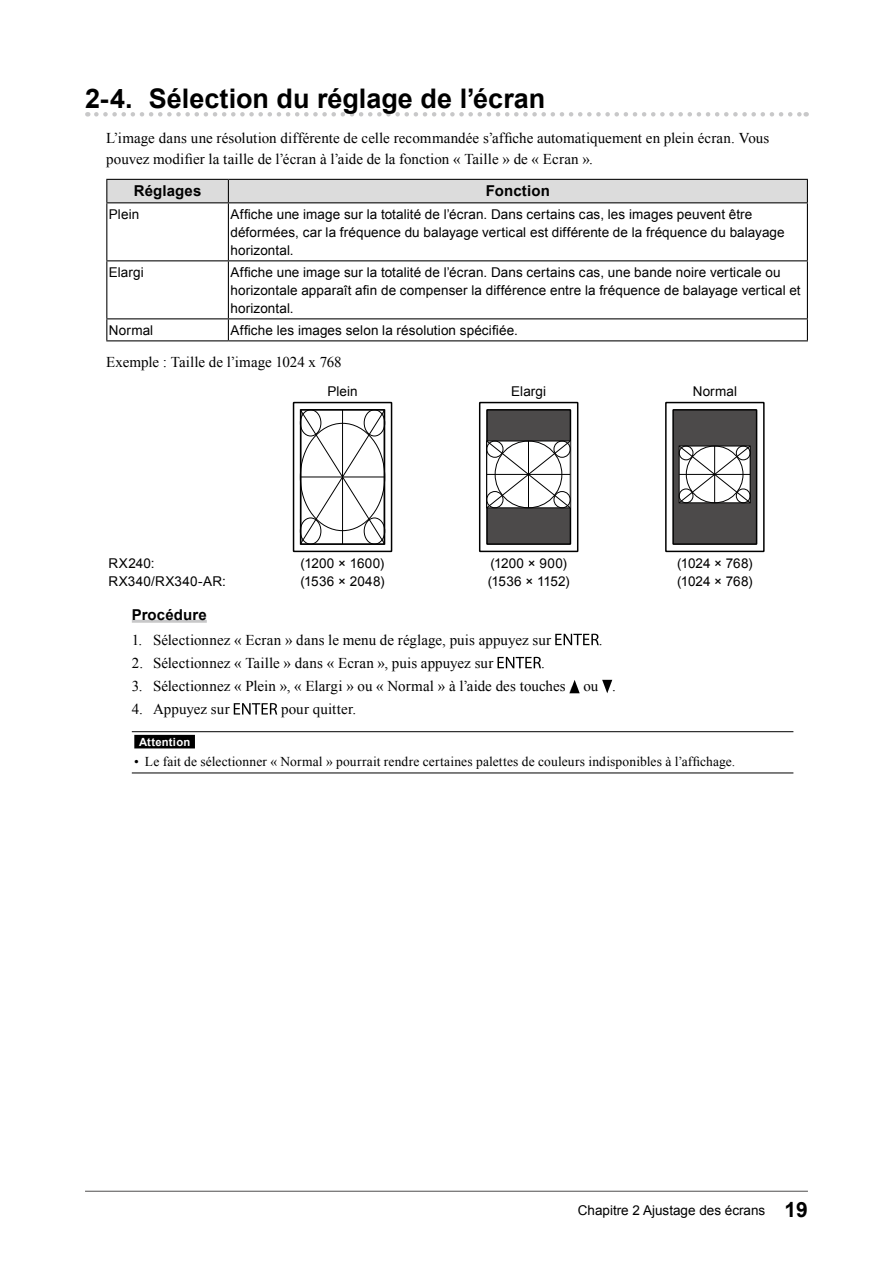
<style>
.page{position:relative;width:893px;height:1263px;background:#fff}
.page>*{position:absolute;margin:0;border:0;box-sizing:border-box;transform-origin:0 0}
.t1{font:700 27px "Arial";color:#000}
.t2{font:15px/21px "Times New Roman";letter-spacing:.005em;color:#000}
.t3{font:700 15px "Arial";letter-spacing:.01em;color:#000}
.t4{font:13.5px/18px "Arial";letter-spacing:.005em;color:#000}
.t5{font:13.5px "Times New Roman";letter-spacing:.01em;color:#000}
.t6{font:13.5px "Arial";letter-spacing:-.02em;color:#000}
.t7{font:700 11.25px "Arial";letter-spacing:.02em;color:#fff}
.s1{font-weight:700;font-size:21px}
</style>
<div class="page">
<hr style="left:85px;top:1191px;width:723px;height:1px;background:#595858">
<svg style="left:96px;top:112px;width:711px;height:5px"></svg>
<hr style="left:132px;top:620px;width:75px;height:3px;background:#c8c8c9">
<div style="left:106px;top:179px;width:702px;height:23px;background:#dcdcdc"></div>
<hr style="left:106px;top:202px;width:122px;height:1px;background:#000">
<hr style="left:106px;top:203px;width:1px;height:57px;background:#000">
<hr style="left:228px;top:202px;width:580px;height:1px;background:#000">
<hr style="left:228px;top:203px;width:1px;height:57px;background:#000">
<hr style="left:807px;top:203px;width:1px;height:57px;background:#000">
<hr style="left:106px;top:260px;width:122px;height:1px;background:#000">
<hr style="left:106px;top:261px;width:1px;height:57px;background:#000">
<hr style="left:228px;top:260px;width:580px;height:1px;background:#000">
<hr style="left:228px;top:261px;width:1px;height:57px;background:#000">
<hr style="left:807px;top:261px;width:1px;height:57px;background:#000">
<hr style="left:106px;top:318px;width:122px;height:1px;background:#000">
<svg style="left:106px;top:319px;width:1px;height:21px"></svg>
<hr style="left:228px;top:318px;width:580px;height:1px;background:#000">
<svg style="left:228px;top:319px;width:1px;height:21px"></svg>
<svg style="left:807px;top:319px;width:1px;height:21px"></svg>
<hr style="left:106px;top:340px;width:122px;height:1px;background:#000">
<hr style="left:228px;top:340px;width:580px;height:1px;background:#000">
<svg style="left:299px;top:409px;width:87px;height:136px"></svg>
<div style="left:364px;top:518px;width:21px;height:26px;border:1px solid #000;border-radius:50%"></div>
<hr style="left:342px;top:410px;width:1px;height:134px;background:#000">
<hr style="left:300px;top:477px;width:84px;height:1px;background:#000">
<div style="left:300px;top:518px;width:21px;height:26px;border:1px solid #000;border-radius:50%"></div>
<div style="left:300px;top:409px;width:21px;height:27px;border:1px solid #000;border-radius:50%"></div>
<div style="left:364px;top:409px;width:21px;height:27px;border:1px solid #000;border-radius:50%"></div>
<div style="left:293px;top:402px;width:99px;height:150px;border:2px solid #000"></div>
<div style="left:300px;top:409px;width:85px;height:136px;border:2px solid #000"></div>
<div style="left:479px;top:402px;width:99px;height:150px;border:2px solid #000"></div>
<div style="left:487px;top:410px;width:83px;height:134px;background:#4c4a4a"></div>
<div style="left:486px;top:409px;width:85px;height:136px;border:2px solid #000"></div>
<svg style="left:486px;top:440px;width:85px;height:69px;background:#dadada"></svg>
<div style="left:495px;top:441px;width:67px;height:67px;border:1px solid #000;border-radius:50%"></div>
<div style="left:486px;top:491px;width:17px;height:17px;border:1px solid #000;border-radius:50%"></div>
<hr style="left:487px;top:474px;width:83px;height:1px;background:#000">
<hr style="left:528px;top:441px;width:1px;height:67px;background:#000">
<div style="left:486px;top:441px;width:17px;height:17px;border:1px solid #000;border-radius:50%"></div>
<div style="left:554px;top:441px;width:17px;height:17px;border:1px solid #000;border-radius:50%"></div>
<div style="left:554px;top:491px;width:17px;height:17px;border:1px solid #000;border-radius:50%"></div>
<div style="left:665px;top:402px;width:100px;height:150px;border:2px solid #000"></div>
<div style="left:673px;top:410px;width:84px;height:134px;background:#4c4a4a"></div>
<div style="left:672px;top:409px;width:85px;height:136px;border:2px solid #000"></div>
<svg style="left:678px;top:445px;width:73px;height:59px;background:#d3d3d3"></svg>
<div style="left:686px;top:446px;width:57px;height:57px;border:1px solid #000;border-radius:50%"></div>
<div style="left:679px;top:489px;width:14px;height:14px;border:1px solid #000;border-radius:50%"></div>
<hr style="left:679px;top:474px;width:71px;height:1px;background:#000">
<hr style="left:714px;top:446px;width:1px;height:57px;background:#000">
<div style="left:679px;top:446px;width:14px;height:14px;border:1px solid #000;border-radius:50%"></div>
<div style="left:736px;top:446px;width:14px;height:14px;border:1px solid #000;border-radius:50%"></div>
<div style="left:736px;top:489px;width:14px;height:14px;border:1px solid #000;border-radius:50%"></div>
<svg style="left:555px;top:634px;width:44px;height:11px"></svg>
<svg style="left:497px;top:657px;width:44px;height:11px"></svg>
<svg style="left:569px;top:680px;width:11px;height:13px"></svg>
<svg style="left:602px;top:680px;width:10px;height:13px"></svg>
<svg style="left:234px;top:703px;width:43px;height:11px"></svg>
<hr style="left:132px;top:731px;width:661px;height:1px;background:#000">
<hr style="left:132px;top:772px;width:661px;height:1px;background:#000">
<div style="left:134px;top:735px;width:61px;height:13px;background:#000"></div>
<h1 class="t1" style="left:85px;top:81px;width:462px">2-4. Sélection du réglage de l’écran</h1>
<p class="t2" style="left:106px;top:127px;width:665px">L’image dans une résolution différente de celle recommandée s’affiche automatiquement en plein écran. Vous pouvez modifier la taille de l’écran à l’aide de la fonction « Taille » de « Ecran ».</p>
<p class="t3" style="left:134px;top:181px;width:69px">Réglages</p>
<p class="t3" style="left:486px;top:181px;width:66px">Fonction</p>
<p class="t4" style="left:109px;top:205px;width:32px">Plein</p>
<p class="t4" style="left:230px;top:205px;width:556px">Affiche une image sur la totalité de l’écran. Dans certains cas, les images peuvent être déformées, car la fréquence du balayage vertical est différente de la fréquence du balayage horizontal.</p>
<p class="t4" style="left:109px;top:263px;width:36px">Elargi</p>
<p class="t4" style="left:230px;top:263px;width:572px">Affiche une image sur la totalité de l’écran. Dans certains cas, une bande noire verticale ou horizontale apparaît afin de compenser la différence entre la fréquence de balayage vertical et horizontal.</p>
<p class="t4" style="left:109px;top:321px;width:46px">Normal</p>
<p class="t4" style="left:230px;top:321px;width:289px">Affiche les images selon la résolution spécifiée.</p>
<p class="t2" style="left:106px;top:351px;width:237px">Exemple : Taille de l’image 1024 x 768</p>
<p class="t4" style="left:327px;top:382px;width:32px">Plein</p>
<p class="t4" style="left:511px;top:382px;width:36px">Elargi</p>
<p class="t4" style="left:693px;top:382px;width:46px">Normal</p>
<p class="t4" style="left:108px;top:554px;width:48px">RX240:</p>
<p class="t4" style="left:301px;top:554px;width:85px">(1200 × 1600)</p>
<p class="t4" style="left:490px;top:554px;width:78px">(1200 × 900)</p>
<p class="t4" style="left:677px;top:554px;width:77px">(1024 × 768)</p>
<p class="t4" style="left:108px;top:572px;width:119px">RX340/RX340-AR:</p>
<p class="t4" style="left:300px;top:572px;width:86px">(1536 × 2048)</p>
<p class="t6" style="left:488px;top:572px;width:83px">(1536 × 1152)</p>
<p class="t4" style="left:677px;top:572px;width:77px">(1024 × 768)</p>
<p class="t3" style="left:132px;top:604px;width:76px">Procédure</p>
<p class="t2" style="left:132px;top:629px;width:421px">1. Sélectionnez « Ecran » dans le menu de réglage, puis appuyez sur</p>
<p class="t2" style="left:599px;top:629px;width:5px">.</p>
<p class="t2" style="left:132px;top:652px;width:363px">2. Sélectionnez « Taille » dans « Ecran », puis appuyez sur</p>
<p class="t2" style="left:541px;top:652px;width:5px">.</p>
<p class="t2" style="left:132px;top:675px;width:486px">3. Sélectionnez « Plein », « Elargi » ou « Normal » à l’aide des touches ou .</p>
<p class="t2" style="left:132px;top:698px;width:99px">4. Appuyez sur</p>
<p class="t2" style="left:281px;top:698px;width:77px">pour quitter.</p>
<p class="t7" style="left:139px;top:734px;width:53px">Attention</p>
<p class="t5" style="left:134px;top:753px;width:602px">• Le fait de sélectionner « Normal » pourrait rendre certaines palettes de couleurs indisponibles à l’affichage.</p>
<p class="t4" style="left:578px;top:1201px;width:232px">Chapitre 2 Ajustage des écrans <span class="s1">19</span></p>
</div>
